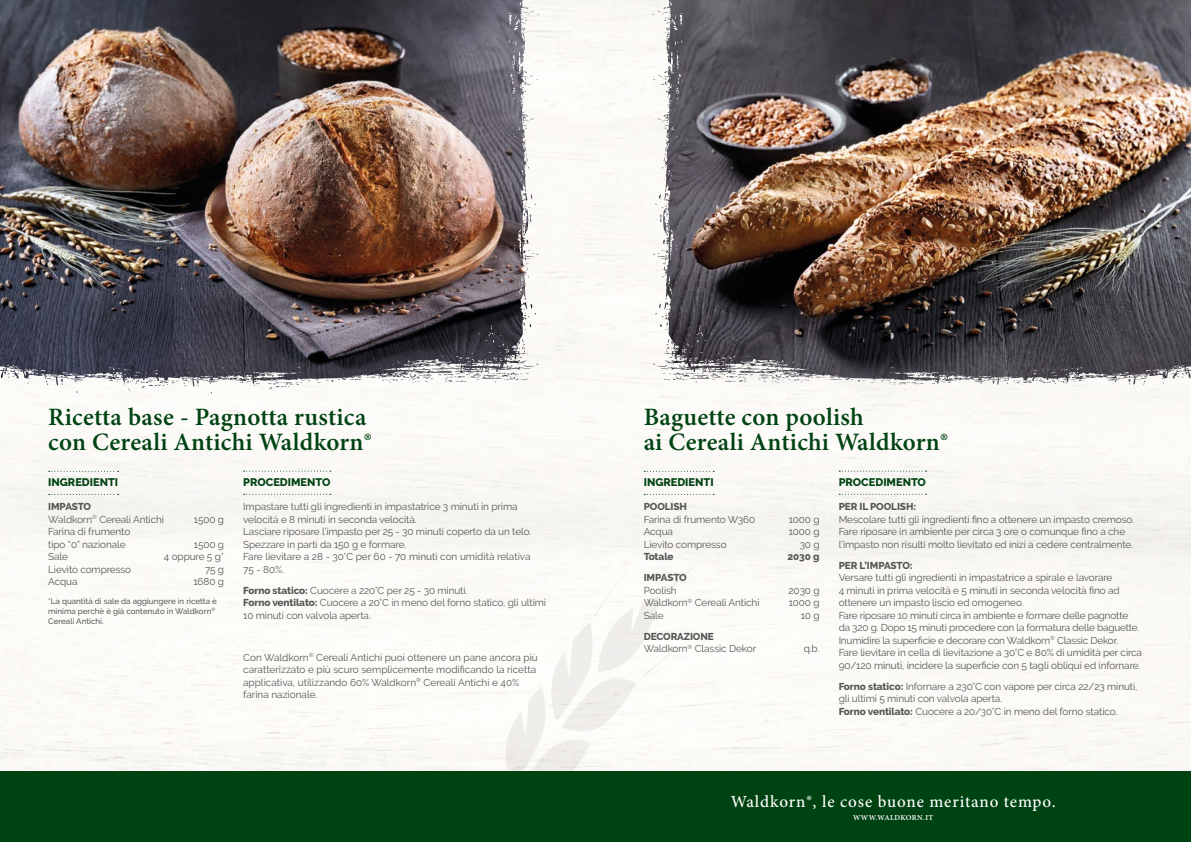
<style>
.page{position:relative;width:1191px;height:842px;background:#fff}
.page>*{position:absolute;margin:0;border:0;box-sizing:border-box;transform-origin:0 0}
.t1{font:600 25px/25px "Minion Pro";letter-spacing:.01em;color:#004312}
.t2{font:500 17px "Minion Pro";letter-spacing:.05em;color:#fff}
.t3{font:800 11px "Raleway";color:#004312}
.t4{font:10px/12.5px "Raleway";letter-spacing:-.01em;color:#575756}
.t5{font:800 10px "Raleway";letter-spacing:-.01em;color:#575756}
.t6{font:500 8px/10px "Raleway";color:#575756}
.t7{font:600 7.6px "Minion Pro";letter-spacing:.045em;color:#fff}
.s1{font-weight:800}
</style>
<div class="page">
<svg style="left:505px;top:563px;width:193px;height:208px"></svg>
<img style="left:0;top:0;width:540px;height:393px">
<img style="left:0;top:0;width:97px;height:386px">
<img style="left:651px;top:0;width:540px;height:393px">
<img style="left:663px;top:0;width:10px;height:78px">
<div style="left:0;top:771px;width:595px;height:71px;background:#004312"></div>
<div style="left:595px;top:771px;width:596px;height:71px;background:#004312"></div>
<svg style="left:244px;top:494px;width:87px;height:1px"></svg>
<svg style="left:244px;top:471px;width:87px;height:1px"></svg>
<svg style="left:49px;top:494px;width:70px;height:1px"></svg>
<svg style="left:49px;top:471px;width:70px;height:1px"></svg>
<svg style="left:839px;top:494px;width:87px;height:1px"></svg>
<svg style="left:839px;top:471px;width:87px;height:1px"></svg>
<svg style="left:644px;top:494px;width:70px;height:1px"></svg>
<svg style="left:644px;top:471px;width:70px;height:1px"></svg>
<h1 class="t1" style="left:48px;top:404px;width:325px">Ricetta base - Pagnotta rustica con Cereali Antichi Waldkorn®</h1>
<p class="t3" style="left:48px;top:476px;width:71px">INGREDIENTI</p>
<p class="t4" style="left:48px;top:500px;width:117px"><span class="s1">IMPASTO<br></span>Waldkorn<sup>®</sup> Cereali Antichi</p>
<p class="t4" style="left:48px;top:525px;width:84px">Farina di frumento tipo “0” nazionale</p>
<p class="t4" style="left:194px;top:513px;width:32px">1500 g</p>
<p class="t4" style="left:194px;top:538px;width:32px">1500 g</p>
<p class="t4" style="left:48px;top:550px;width:21px">Sale</p>
<p class="t4" style="left:164px;top:550px;width:62px">4 oppure 5 g*</p>
<p class="t4" style="left:48px;top:563px;width:84px">Lievito compresso</p>
<p class="t4" style="left:205px;top:563px;width:21px">75 g</p>
<p class="t4" style="left:48px;top:575px;width:31px">Acqua</p>
<p class="t4" style="left:193px;top:575px;width:32px">1680 g</p>
<p class="t6" style="left:48px;top:596px;width:170px">*La quantità di sale da aggiungere in ricetta è minima perchè è già contenuto in Waldkorn<sup>®<br></sup>Cereali Antichi.</p>
<p class="t3" style="left:243px;top:476px;width:89px">PROCEDIMENTO</p>
<p class="t4" style="left:243px;top:500px;width:290px">Impastare tutti gli ingredienti in impastatrice 3 minuti in prima velocità e 8 minuti in seconda velocità.<br>Lasciare riposare l’impasto per 25 - 30 minuti coperto da un telo.<br>Spezzare in parti da 150 g e formare.<br>Fare lievitare a 28 - 30°C per 60 - 70 minuti con umidità relativa 75 - 80%.</p>
<p class="t4" style="left:243px;top:584px;width:304px"><span class="s1">Forno statico:</span> Cuocere a 220°C per 25 - 30 minuti.<br><span class="s1">Forno ventilato:</span> Cuocere a 20°C in meno del forno statico, gli ultimi<br>10 minuti con valvola aperta.</p>
<p class="t4" style="left:243px;top:651px;width:296px">Con Waldkorn<sup>®</sup> Cereali Antichi puoi ottenere un pane ancora più caratterizzato e più scuro semplicemente modificando la ricetta applicativa, utilizzando 60% Waldkorn<sup>®</sup> Cereali Antichi e 40% farina nazionale.</p>
<h1 class="t1" style="left:644px;top:404px;width:306px">Baguette con poolish<br>ai Cereali Antichi Waldkorn®</h1>
<p class="t3" style="left:644px;top:476px;width:71px">INGREDIENTI</p>
<p class="t5" style="left:644px;top:501px;width:45px">POOLISH</p>
<p class="t4" style="left:644px;top:513px;width:113px">Farina di frumento W360</p>
<p class="t4" style="left:788px;top:513px;width:32px">1000 g</p>
<p class="t4" style="left:644px;top:525px;width:31px">Acqua</p>
<p class="t4" style="left:788px;top:525px;width:32px">1000 g</p>
<p class="t4" style="left:644px;top:538px;width:84px">Lievito compresso</p>
<p class="t4" style="left:799px;top:538px;width:21px">30 g</p>
<p class="t5" style="left:644px;top:551px;width:31px">Totale</p>
<p class="t5" style="left:787px;top:551px;width:33px">2030 g</p>
<p class="t5" style="left:644px;top:572px;width:44px">IMPASTO</p>
<p class="t4" style="left:644px;top:584px;width:35px">Poolish</p>
<p class="t4" style="left:788px;top:584px;width:33px">2030 g</p>
<p class="t4" style="left:644px;top:596px;width:117px">Waldkorn<sup>®</sup> Cereali Antichi</p>
<p class="t4" style="left:788px;top:596px;width:32px">1000 g</p>
<p class="t4" style="left:644px;top:609px;width:21px">Sale</p>
<p class="t4" style="left:800px;top:609px;width:20px">10 g</p>
<p class="t4" style="left:644px;top:630px;width:114px"><span class="s1">DECORAZIONE<br></span>Waldkorn<sup>®</sup> Classic Dekor</p>
<p class="t4" style="left:803px;top:642px;width:17px">q.b.</p>
<p class="t3" style="left:838px;top:476px;width:89px">PROCEDIMENTO</p>
<p class="t5" style="left:838px;top:501px;width:79px">PER IL POOLISH:</p>
<p class="t4" style="left:838px;top:513px;width:297px">Mescolare tutti gli ingredienti fino a ottenere un impasto cremoso.<br>Fare riposare in ambiente per circa 3 ore o comunque fino a che l’impasto non risulti molto lievitato ed inizi a cedere centralmente.</p>
<p class="t5" style="left:838px;top:559px;width:75px">PER L’IMPASTO:</p>
<p class="t4" style="left:838px;top:571px;width:305px">Versare tutti gli ingredienti in impastatrice a spirale e lavorare<br>4 minuti in prima velocità e 5 minuti in seconda velocità fino ad ottenere un impasto liscio ed omogeneo.<br>Fare riposare 10 minuti circa in ambiente e formare delle pagnotte da 320 g. Dopo 15 minuti procedere con la formatura delle baguette.<br>Inumidire la superficie e decorare con Waldkorn<sup>®</sup> Classic Dekor.<br>Fare lievitare in cella di lievitazione a 30°C e 80% di umidità per circa 90/120 minuti, incidere la superficie con 5 tagli obliqui ed infornare.</p>
<p class="t4" style="left:838px;top:680px;width:300px"><span class="s1">Forno statico:</span> Infornare a 230°C con vapore per circa 22/23 minuti, gli ultimi 5 minuti con valvola aperta.<br><span class="s1">Forno ventilato:</span> Cuocere a 20/30°C in meno del forno statico.</p>
<h2 class="t2" style="left:731px;top:790px;width:326px">Waldkorn®, le cose buone meritano tempo.</h2>
<p class="t7" style="left:853px;top:812px;width:82px">WWW.WALDKORN.IT</p>
</div>
